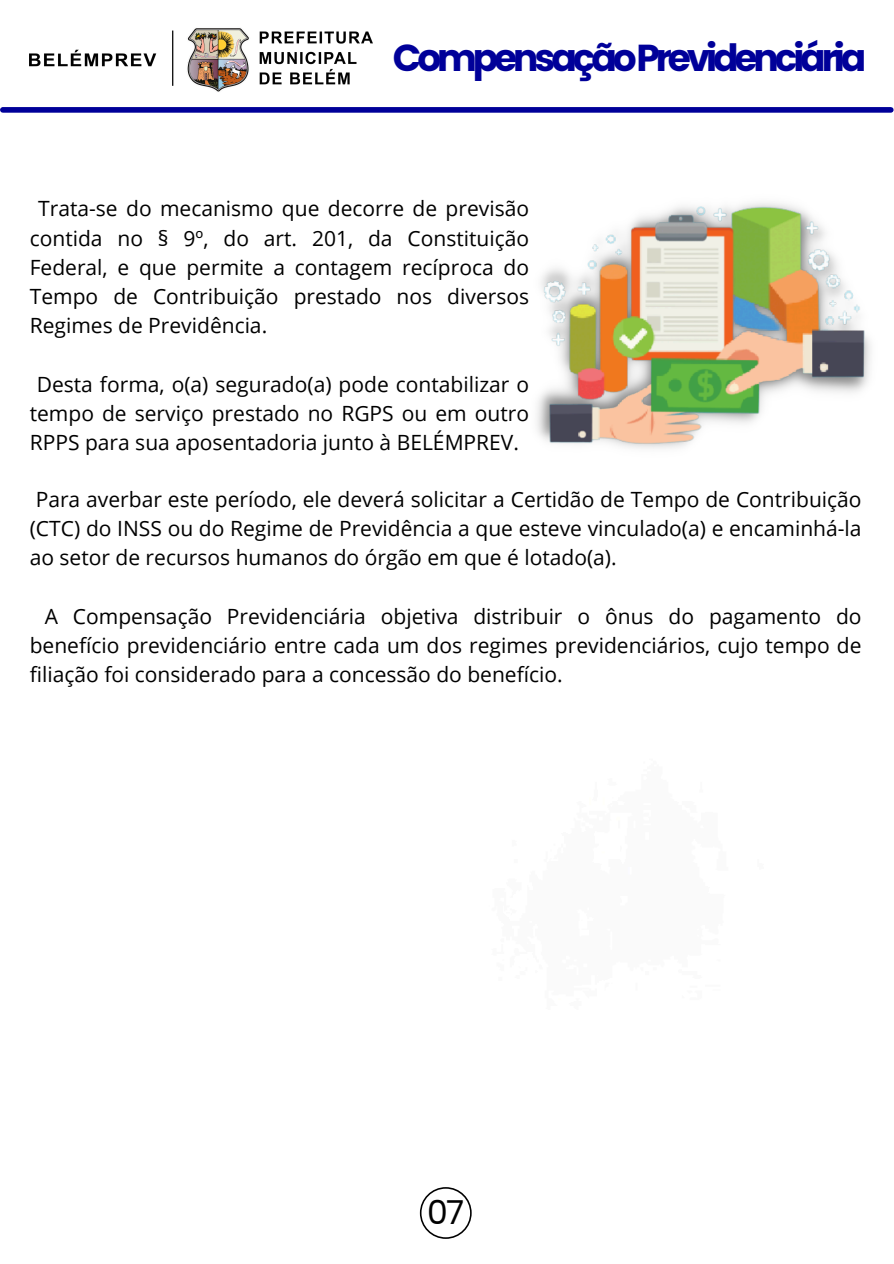
<style>
.page{position:relative;width:894px;height:1264px;background:#fff}
.page>*{position:absolute;margin:0;border:0;box-sizing:border-box;transform-origin:0 0}
.t1{font:700 37.5px "Poppins";letter-spacing:-.11em;color:#009}
.t2{font:33px "Poppins";color:#000}
.t3{font:21px/29.2px "Open Sans";color:#000;text-align:justify}
</style>
<div class="page">
<div style="left:3px;top:107px;width:887px;height:6px;background:#009"></div>
<img style="left:537px;top:203px;width:334px;height:246px">
<img style="left:30px;top:28px;width:342px;height:64px">
<svg style="left:420px;top:1187px;width:51px;height:51px"></svg>
<p class="t1" style="left:393px;top:32px;width:474px">CompensaçãoPrevidenciária</p>
<p class="t3" style="left:30px;top:193px;width:500px;text-indent:8px">Trata-se do mecanismo que decorre de previsão contida no § 9º, do art. 201, da Constituição Federal, e que permite a contagem recíproca do Tempo de Contribuição prestado nos diversos Regimes de Previdência.</p>
<p class="t3" style="left:30px;top:369px;width:500px;text-align:center">Desta forma, o(a) segurado(a) pode contabilizar o tempo de serviço prestado no RGPS ou em outro<br>RPPS para sua aposentadoria junto à BELÉMPREV.</p>
<p class="t3" style="left:30px;top:484px;width:833px">Para averbar este período, ele deverá solicitar a Certidão de Tempo de Contribuição (CTC) do INSS ou do Regime de Previdência a que esteve vinculado(a) e encaminhá-la ao setor de recursos humanos do órgão em que é lotado(a).</p>
<p class="t3" style="left:30px;top:601px;width:833px;text-indent:15px">A Compensação Previdenciária objetiva distribuir o ônus do pagamento do benefício previdenciário entre cada um dos regimes previdenciários, cujo tempo de filiação foi considerado para a concessão do benefício.</p>
<p class="t2" style="left:427px;top:1188px;width:39px">07</p>
</div>
